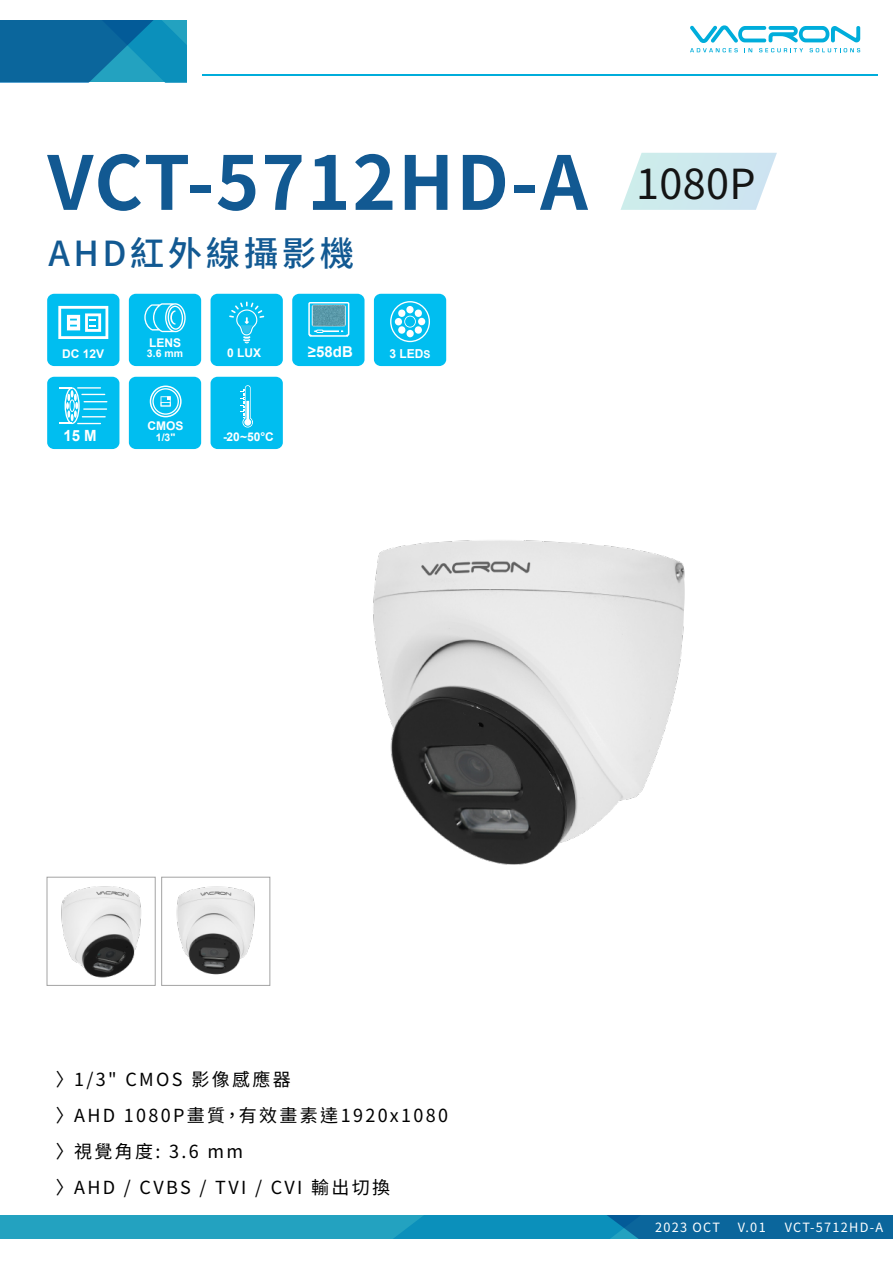
<style>
.page{position:relative;width:893px;height:1263px;background:#fff}
.page>*{position:absolute;margin:0;border:0;box-sizing:border-box;transform-origin:0 0}
.t1{font:700 74.25px "Noto Sans CJ Ktc";letter-spacing:.025em;color:#125992}
.t2{font:41.4px "Noto Sans CJ Ktc";letter-spacing:.01em;color:#141414}
.t3{font:500 34.5px "Noto Sans CJ Ktc";letter-spacing:.1em;color:#125992}
.t4{font:18px/36px "Noto Sans CJ Ktc";letter-spacing:.13em;color:#000}
.t5{font:700 15.45px "Arial";color:#fff}
.t6{font:700 15px "Arial";color:#fff}
.t7{font:12.75px "Noto Sans CJ Ktc";letter-spacing:.1em;color:#fff}
.t8{font:700 12.3px "Arial";color:#fff}
.t9{font:700 12px "Arial";color:#fff}
.t10{font:700 10.5px "Arial";color:#fff}
.s1{font-size:10.8px}
</style>
<div class="page">
<div style="left:0;top:1215px;width:893px;height:23px;background:#23a2c0"></div>
<svg style="left:395px;top:1215px;width:498px;height:23px;background:#0b79aa"></svg>
<hr style="left:202px;top:74px;width:676px;height:2px;background:#00addb">
<svg style="left:0;top:20px;width:186px;height:62px;background:#0d76a7"></svg>
<svg style="left:690px;top:25px;width:170px;height:27px"></svg>
<div style="left:129px;top:294px;width:72px;height:72px;background:#00bef0;border-radius:7px"></div>
<svg style="left:144px;top:303px;width:42px;height:29px"></svg>
<div style="left:47px;top:294px;width:72px;height:72px;background:#00bef0;border-radius:7px"></div>
<svg style="left:58px;top:306px;width:50px;height:33px"></svg>
<div style="left:211px;top:294px;width:72px;height:72px;background:#00bef0;border-radius:7px"></div>
<svg style="left:229px;top:302px;width:35px;height:41px"></svg>
<div style="left:292px;top:294px;width:72px;height:72px;background:#00bef0;border-radius:7px"></div>
<svg style="left:309px;top:303px;width:40px;height:32px"></svg>
<div style="left:308px;top:302px;width:41px;height:34px;border:2px solid #fff"></div>
<svg style="left:312px;top:305px;width:33px;height:28px"></svg>
<div style="left:312px;top:305px;width:33px;height:21px;background:#5998a9;border-radius:2px"></div>
<div style="left:312px;top:305px;width:34px;height:21px;border:1px solid #fff;border-radius:2px"></div>
<div style="left:374px;top:294px;width:72px;height:72px;background:#00bef0;border-radius:7px"></div>
<svg style="left:390px;top:301px;width:40px;height:41px"></svg>
<div style="left:47px;top:377px;width:72px;height:72px;background:#00bef0;border-radius:7px"></div>
<svg style="left:59px;top:387px;width:48px;height:37px"></svg>
<div style="left:129px;top:377px;width:72px;height:72px;background:#00bef0;border-radius:7px"></div>
<svg style="left:150px;top:385px;width:32px;height:32px"></svg>
<div style="left:211px;top:377px;width:72px;height:72px;background:#00bef0;border-radius:7px"></div>
<svg style="left:240px;top:385px;width:13px;height:42px"></svg>
<svg style="left:620px;top:153px;width:157px;height:57px;background:#d4ebf0"></svg>
<div style="left:47px;top:877px;width:109px;height:109px;border:1px solid #a3a3a3"></div>
<div style="left:161px;top:877px;width:109px;height:109px;border:1px solid #a3a3a3"></div>
<img style="left:373px;top:540px;width:312px;height:325px">
<img style="left:176px;top:886px;width:79px;height:89px">
<img style="left:61px;top:886px;width:80px;height:92px">
<h1 class="t1" style="left:47px;top:141px;width:542px">VCT-5712HD-A</h1>
<h3 class="t3" style="left:48px;top:234px;width:307px">AHD紅外線攝影機</h3>
<p class="t9" style="left:149px;top:334px;width:34px">LENS</p>
<p class="t9" style="left:62px;top:345px;width:44px">DC 12V</p>
<p class="t10" style="left:147px;top:346px;width:38px">3.6 mm</p>
<p class="t9" style="left:227px;top:345px;width:36px">0 LUX</p>
<p class="t6" style="left:308px;top:341px;width:46px">≥58dB</p>
<p class="t8" style="left:390px;top:345px;width:43px">3 LED<span class="s1">S</span></p>
<p class="t5" style="left:63px;top:425px;width:35px">15 M</p>
<p class="t9" style="left:148px;top:418px;width:37px">CMOS</p>
<p class="t10" style="left:156px;top:430px;width:21px">1/3"</p>
<p class="t9" style="left:223px;top:428px;width:52px">-20~50°C</p>
<h2 class="t2" style="left:636px;top:161px;width:121px">1080P</h2>
<p class="t4" style="left:56px;top:1062px;width:394px">〉 1/3" CMOS 影像感應器<br>〉 AHD 1080P畫質，有效畫素達1920x1080〉 視覺角度: 3.6 mm<br>〉 AHD / CVBS / TVI / CVI 輸出切換</p>
<p class="t7" style="left:655px;top:1220px;width:66px">2023 OCT</p>
<p class="t7" style="left:738px;top:1220px;width:29px">V.01</p>
<p class="t7" style="left:785px;top:1220px;width:100px">VCT-5712HD-A</p>
</div>
